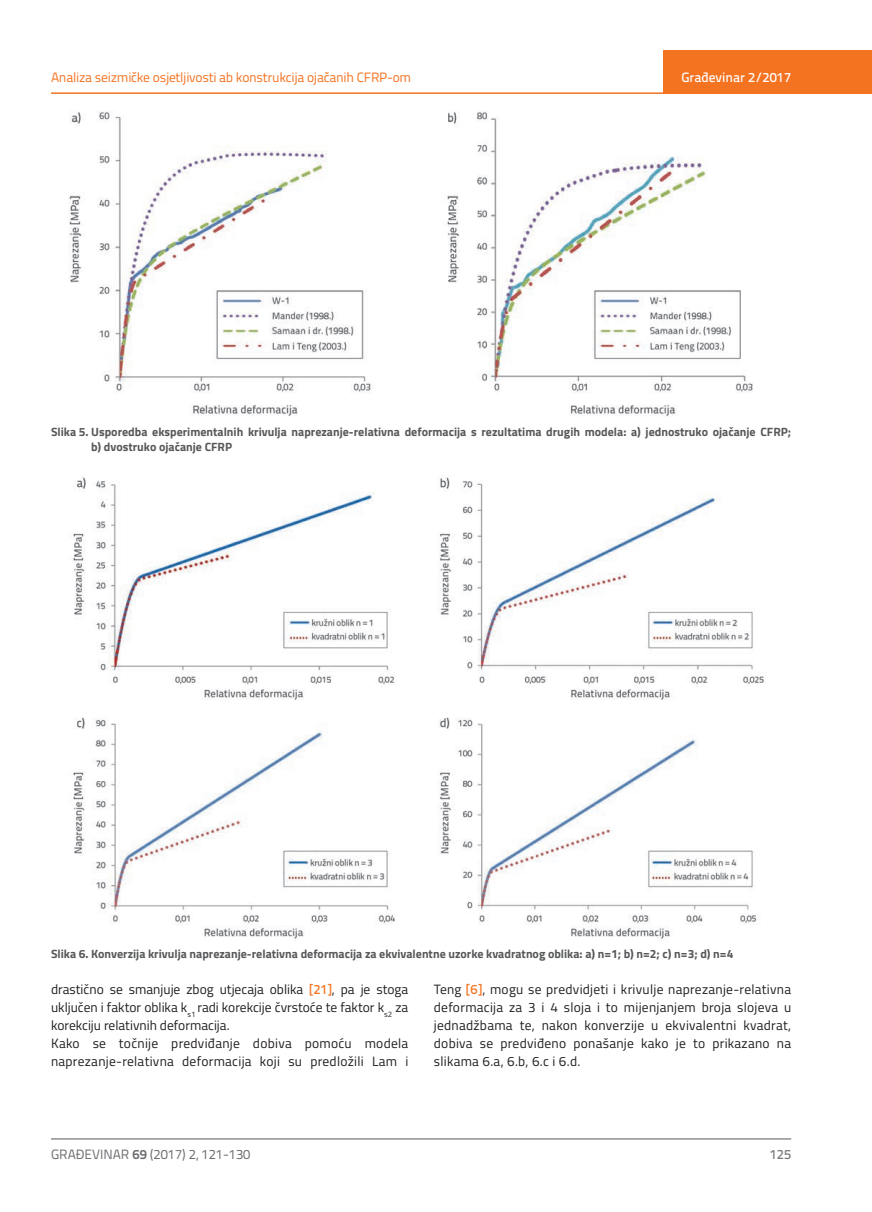
<style>
.page{position:relative;width:872px;height:1212px;background:#fff}
.page>*{position:absolute;margin:0;border:0;box-sizing:border-box;transform-origin:0 0}
.t1{font:13.5px/18px "Titillium";letter-spacing:.01em;color:#231f20}
.t2{font:13.5px "Titillium Text 22 L";letter-spacing:-.02em;color:#f47321}
.t3{font:13.5px "Titillium Text 22 L";color:#6c6d70}
.t4{font:500 13.5px "Titillium Text 22 L";color:#fff}
.t5{font:500 13.5px "Titillium Text 22 L";color:#787a7d}
.t6{font:700 12px/15px "Titillium";color:#57585a}
.s1{font-family:"Titillium Text 22 L";font-weight:500;color:#f47321}
.s2{font-weight:700}
</style>
<div class="page">
<hr style="left:51px;top:92px;width:821px;height:2px;background:#f47321">
<div style="left:663px;top:50px;width:209px;height:44px;background:#f47321"></div>
<hr style="left:51px;top:1139px;width:740px;height:1px;background:#57585a">
<img style="left:68px;top:112px;width:685px;height:304px">
<img style="left:73px;top:477px;width:692px;height:463px">
<p class="t2" style="left:51px;top:68px;width:362px">Analiza seizmičke osjetljivosti ab konstrukcija ojačanih CFRP-om</p>
<p class="t4" style="left:681px;top:67px;width:111px">Građevinar 2/2017</p>
<p class="t6" style="left:91px;top:423px;width:701px;text-indent:-40px">Slika 5. Usporedba eksperimentalnih krivulja naprezanje-relativna deformacija s rezultatima drugih modela: a) jednostruko ojačanje CFRP; b) dvostruko ojačanje CFRP</p>
<p class="t6" style="left:51px;top:946px;width:684px">Slika 6. Konverzija krivulja naprezanje-relativna deformacija za ekvivalentne uzorke kvadratnog oblika: a) n=1; b) n=2; c) n=3; d) n=4</p>
<p class="t1" style="left:51px;top:980px;width:359px">drastično se smanjuje zbog utjecaja oblika <span class="s1">[21]</span>, pa je stoga uključen i faktor oblika k<sub>s1</sub> radi korekcije čvrstoće te faktor k<sub>s2</sub> za korekciju relativnih deformacija.<br>Kako se točnije predviđanje dobiva pomoću modela naprezanje-relativna deformacija koji su predložili Lam i</p>
<p class="t1" style="left:434px;top:980px;width:359px;text-align:justify">Teng <span class="s1">[6]</span>, mogu se predvidjeti i krivulje naprezanje-relativna deformacija za 3 i 4 sloja i to mijenjanjem broja slojeva u jednadžbama te, nakon konverzije u ekvivalentni kvadrat, dobiva se predviđeno ponašanje kako je to prikazano na slikama 6.a, 6.b, 6.c i 6.d.</p>
<p class="t3" style="left:51px;top:1144px;width:201px">GRAĐEVINAR <span class="s2">69</span> (2017) 2, 121-130</p>
<p class="t5" style="left:769px;top:1144px;width:23px">125</p>
</div>
